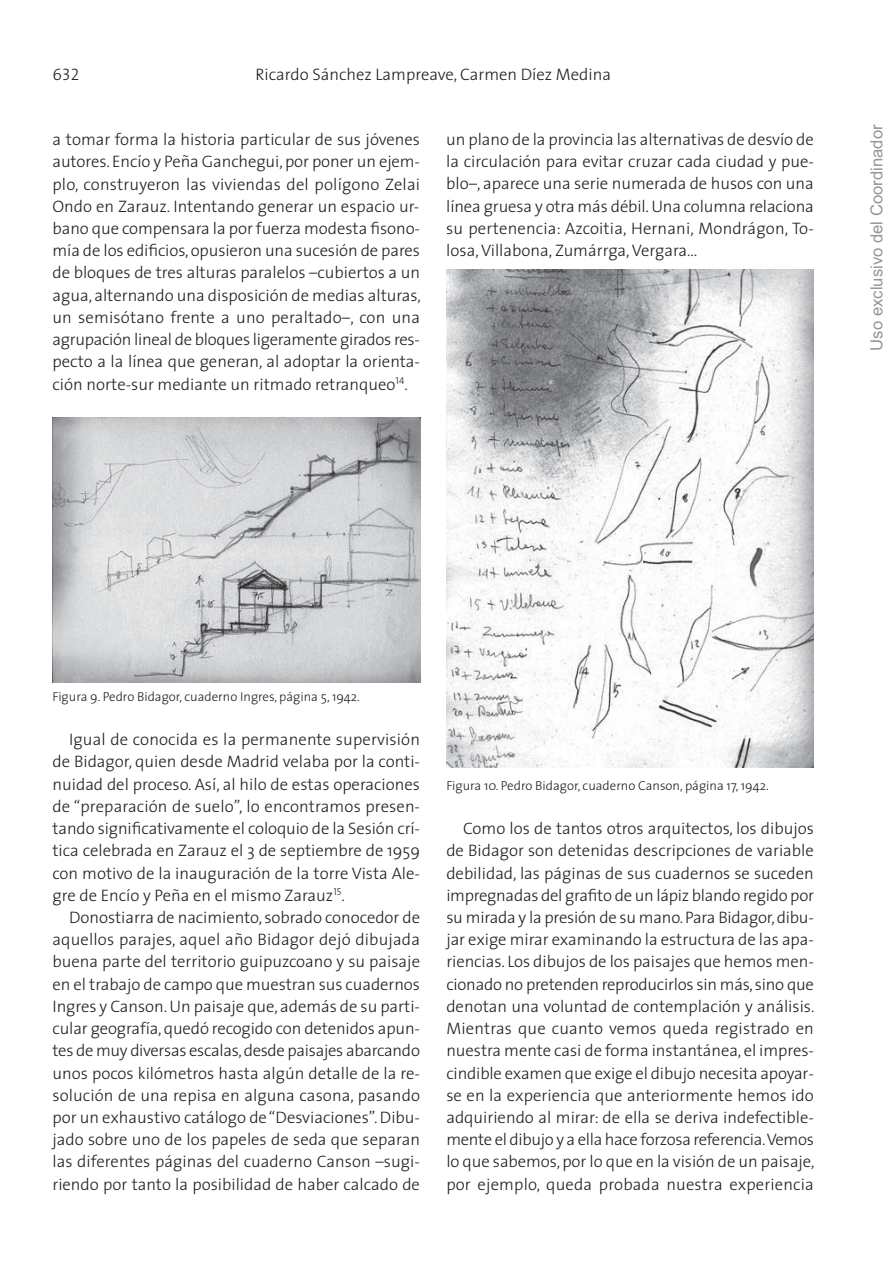
<style>
.page{position:relative;width:893px;height:1263px;background:#fff}
.page>*{position:absolute;margin:0;border:0;box-sizing:border-box;transform-origin:0 0}
.t1{font:300 16.65px/22.2px "The Sans";color:#231f20;text-align:justify}
.t2{font:16.65px "Arial";color:#939598}
.t3{font:16.65px "The Sans Light Caps";color:#231f20}
.t4{font:300 12.9px "The Sans";color:#231f20}
</style>
<div class="page">
<img style="left:52px;top:418px;width:368px;height:265px">
<img style="left:446px;top:269px;width:368px;height:499px">
<p class="t3" style="left:53px;top:61px;width:28px">632</p>
<p class="t1" style="left:255px;top:65px;width:357px">Ricardo Sánchez Lampreave, Carmen Díez Medina</p>
<p class="t1" style="left:52px;top:130px;width:370px">a tomar forma la historia particular de sus jóvenes autores. Encío y Peña Ganchegui, por poner un ejem&shy;plo, construyeron las viviendas del polígono Zelai Ondo en Zarauz. Intentando generar un espacio ur&shy;bano que compensara la por fuerza modesta fisono&shy;mía de los edificios, opusieron una sucesión de pares de bloques de tres alturas paralelos –cubiertos a un agua, alternando una disposición de medias alturas, un semisótano frente a uno peraltado–, con una agrupación lineal de bloques ligeramente girados res - pecto a la línea que generan, al adoptar la orienta&shy;ción norte-sur mediante un ritmado retranqueo<sup>14</sup>.</p>
<p class="t1" style="left:446px;top:130px;width:369px">un plano de la provincia las alternativas de desvío de la circulación para evitar cruzar cada ciudad y pue&shy;blo–, aparece una serie numerada de husos con una línea gruesa y otra más débil. Una columna relaciona su pertenencia: Azcoitia, Hernani, Mondrágon, To&shy;losa, Villabona, Zumárrga, Vergara…</p>
<p class="t2" style="left:867px;top:351px;width:228px;rotate:-90deg">Uso exclusivo del Coordinador</p>
<p class="t4" style="left:53px;top:691px;width:309px">Figura 9. Pedro Bidagor, cuaderno Ingres, página 5, 1942.</p>
<p class="t1" style="left:52px;top:730px;width:369px;text-indent:17px">Igual de conocida es la permanente supervisión de Bidagor, quien desde Madrid velaba por la conti&shy;nuidad del proceso. Así, al hilo de estas operaciones de “preparación de suelo”, lo encontramos presen&shy;tando significativamente el coloquio de la Sesión crí&shy;tica celebrada en Zarauz el 3 de septiembre de 1959 con motivo de la inauguración de la torre Vista Ale&shy;gre de Encío y Peña en el mismo Zarauz<sup>15</sup>.</p>
<p class="t1" style="left:52px;top:908px;width:369px;text-indent:17px">Donostiarra de nacimiento, sobrado conocedor de aquellos parajes, aquel año Bidagor dejó dibujada buena parte del territorio guipuzcoano y su paisaje en el trabajo de campo que muestran sus cuadernos Ingres y Canson. Un paisaje que, además de su parti - cular geografía, quedó recogido con detenidos apun&shy;tes de muy diversas escalas, desde paisajes abarcando unos pocos kilómetros hasta algún detalle de la re&shy;solución de una repisa en alguna casona, pasando por un exhaustivo catálogo de “Desviaciones”. Dibu&shy;jado sobre uno de los papeles de seda que separan las diferentes páginas del cuaderno Canson –sugi&shy;riendo por tanto la posibilidad de haber calcado de</p>
<p class="t4" style="left:446px;top:780px;width:324px">Figura 10. Pedro Bidagor, cuaderno Canson, página 17, 1942.</p>
<p class="t1" style="left:446px;top:819px;width:370px;text-indent:17px">Como los de tantos otros arquitectos, los dibujos de Bidagor son detenidas descripciones de variable debilidad, las páginas de sus cuadernos se suceden impregnadas del grafito de un lápiz blando regido por su mirada y la presión de su mano. Para Bidagor, dibu - jar exige mirar examinando la estructura de las apa&shy;riencias. Los dibujos de los paisajes que hemos men - cionado no pretenden reproducirlos sin más, sino que denotan una voluntad de contemplación y análisis.<br>Mientras que cuanto vemos queda registrado en nuestra mente casi de forma instantánea, el impres&shy;cindible examen que exige el dibujo necesita apoyar - se en la experiencia que anteriormente hemos ido adquiriendo al mirar: de ella se deriva indefectible&shy;mente el dibujo y a ella hace forzosa referencia. Ve mos lo que sabemos, por lo que en la visión de un pai saje, por ejemplo, queda probada nuestra experiencia</p>
</div>
